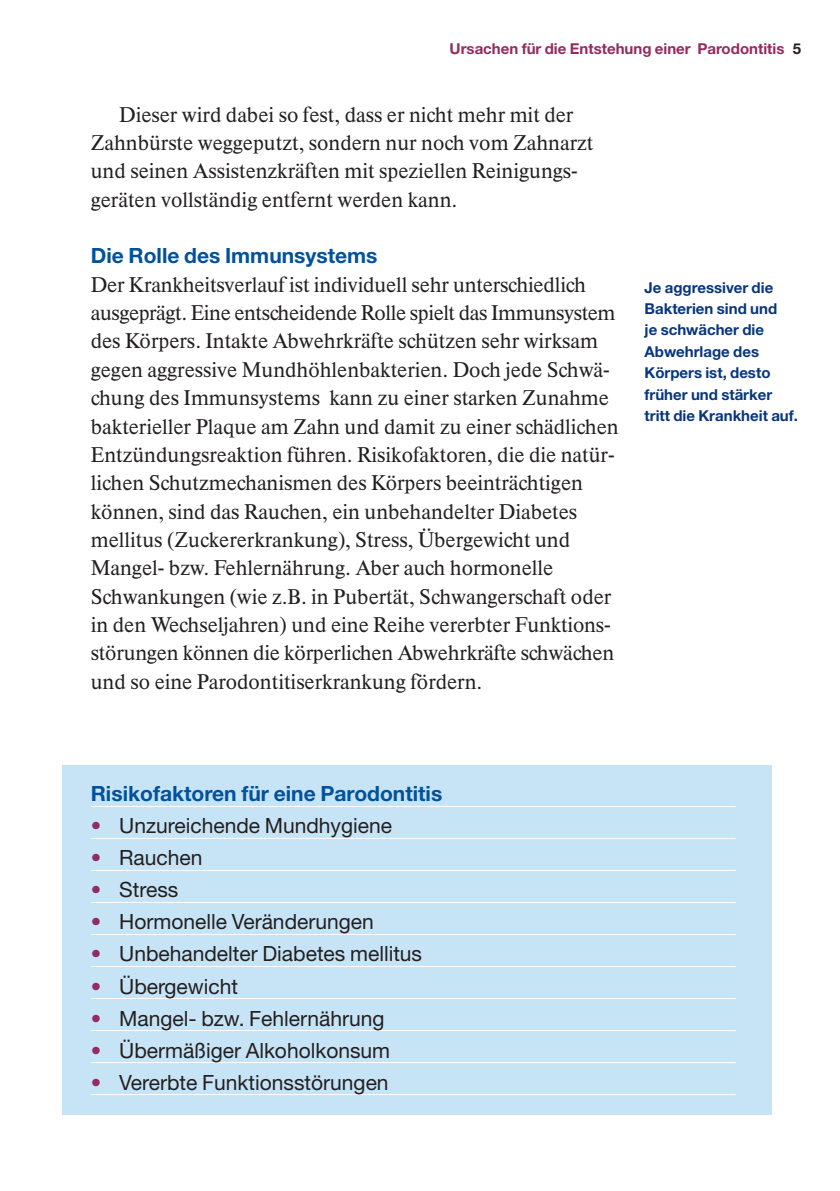
<style>
.page{position:relative;width:840px;height:1191px;background:#fff}
.page>*{position:absolute;margin:0;border:0;box-sizing:border-box;transform-origin:0 0}
.t1{font:500 21px/28.4px "Times BQ";color:#231f20}
.t2{font:21px "Helvetica Neue";color:#231f20}
.t3{font:700 21px "Helvetica Neue";color:#01519c}
.t4{font:700 15px/21.4px "Helvetica Neue";color:#08357c}
.t5{font:700 15px "Helvetica Neue";color:#932b60}
.s1{color:#231f20}
.s2{color:#932b60}
</style>
<div class="page">
<div style="left:62px;top:765px;width:709px;height:349px;background:#c7e4f6"></div>
<hr style="left:91px;top:806px;width:644px;height:1px;background:#fff">
<hr style="left:91px;top:838px;width:644px;height:1px;background:#fff">
<hr style="left:91px;top:870px;width:644px;height:1px;background:#fff">
<hr style="left:91px;top:902px;width:644px;height:1px;background:#fff">
<hr style="left:91px;top:934px;width:644px;height:1px;background:#fff">
<hr style="left:91px;top:966px;width:644px;height:1px;background:#fff">
<hr style="left:91px;top:998px;width:644px;height:1px;background:#fff">
<hr style="left:91px;top:1030px;width:644px;height:1px;background:#fff">
<hr style="left:91px;top:1062px;width:644px;height:1px;background:#fff">
<hr style="left:91px;top:1094px;width:644px;height:1px;background:#fff">
<p class="t5" style="left:449px;top:40px;width:353px">Ursachen für die Entstehung einer Parodontitis <span class="s1">5</span></p>
<p class="t1" style="left:91px;top:100px;width:503px;text-indent:28px">Dieser wird dabei so fest, dass er nicht mehr mit der Zahnbürste weggeputzt, sondern nur noch vom Zahnarzt und seinen Assistenzkräften mit speziellen Reinigungs&shy;geräten vollständig entfernt werden kann.</p>
<p class="t3" style="left:91px;top:243px;width:288px">Die Rolle des Immunsystems</p>
<p class="t1" style="left:91px;top:270px;width:529px">Der Krankheitsverlauf ist individuell sehr unterschiedlich ausgeprägt. Eine entscheidende Rolle spielt das Immunsystem des Körpers. Intakte Abwehrkräfte schützen sehr wirksam gegen aggressive Mundhöhlenbakterien. Doch jede Schwä&shy;chung des Immunsystems kann zu einer starken Zunahme bakterieller Plaque am Zahn und damit zu einer schädlichen Entzündungsreaktion führen. Risikofaktoren, die die natür&shy;lichen Schutzmechanismen des Körpers beeinträchtigen können, sind das Rauchen, ein unbehandelter Diabetes mellitus (Zuckererkrankung), Stress, Übergewicht und Mangel- bzw. Fehlernährung. Aber auch hormonelle Schwankungen (wie z.B. in Pubertät, Schwangerschaft oder in den Wechseljahren) und eine Reihe vererbter Funktions&shy;störungen können die körperlichen Abwehrkräfte schwächen und so eine Parodontitiserkrankung fördern.</p>
<p class="t4" style="left:644px;top:276px;width:155px">Je aggressiver die<br>Bakterien sind und<br>je schwächer die<br>Abwehrlage des<br>Körpers ist, desto früher und stärker tritt die Krankheit auf.</p>
<p class="t3" style="left:91px;top:781px;width:353px">Risikofaktoren für eine Parodontitis</p>
<p class="t2" style="left:91px;top:813px;width:303px"><span class="s2">•</span> Unzureichende Mundhygiene</p>
<p class="t2" style="left:91px;top:845px;width:113px"><span class="s2">•</span> Rauchen</p>
<p class="t2" style="left:91px;top:877px;width:89px"><span class="s2">•</span> Stress</p>
<p class="t2" style="left:91px;top:909px;width:284px"><span class="s2">•</span> Hormonelle Veränderungen</p>
<p class="t2" style="left:91px;top:941px;width:332px"><span class="s2">•</span> Unbehandelter Diabetes mellitus</p>
<p class="t2" style="left:91px;top:973px;width:149px"><span class="s2">•</span> Übergewicht</p>
<p class="t2" style="left:91px;top:1005px;width:295px"><span class="s2">•</span> Mangel- bzw. Fehlernährung</p>
<p class="t2" style="left:91px;top:1037px;width:301px"><span class="s2">•</span> Übermäßiger Alkoholkonsum</p>
<p class="t2" style="left:91px;top:1069px;width:299px"><span class="s2">•</span> Vererbte Funktionsstörungen</p>
</div>
